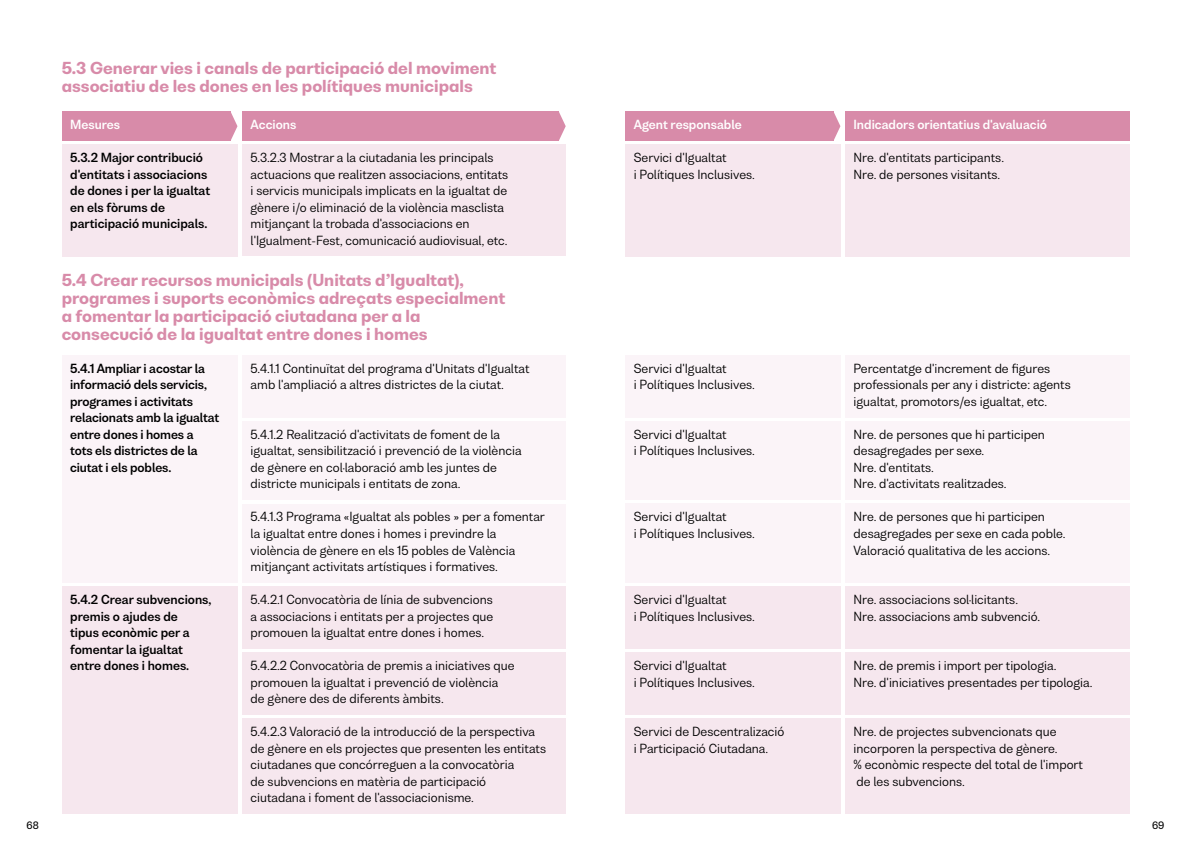
<style>
.page{position:relative;width:1191px;height:851px;background:#fff}
.page>*{position:absolute;margin:0;border:0;box-sizing:border-box;transform-origin:0 0}
.t1{font:800 15.75px/18px "Bw Nista Geometric";color:#d88ba9}
.t2{font:12px/16.5px "Bw Nista Grotesk";color:#000;scale:.96 1}
.t3{font:700 12px/16.5px "Bw Nista Grotesk";letter-spacing:-.005em;color:#000;scale:.96 1}
.t4{font:700 12px "Bw Nista Grotesk";color:#fff;scale:.96 1}
.t5{font:500 9.75px "Bw Nista Grotesk";color:#000;scale:.96 1}
</style>
<div class="page">
<svg style="left:231px;top:113px;width:6px;height:27px"></svg>
<svg style="left:559px;top:112px;width:7px;height:28px"></svg>
<div style="left:62px;top:112px;width:169px;height:29px;background:#d88ba9"></div>
<div style="left:242px;top:112px;width:317px;height:29px;background:#d88ba9"></div>
<svg style="left:833px;top:112px;width:7px;height:29px"></svg>
<div style="left:625px;top:112px;width:208px;height:29px;background:#d88ba9"></div>
<div style="left:845px;top:112px;width:284px;height:29px;background:#d88ba9"></div>
<div style="left:625px;top:144px;width:215px;height:46px;background:#f6e7ee"></div>
<div style="left:625px;top:177px;width:215px;height:29px;background:#f6e7ee"></div>
<div style="left:625px;top:194px;width:215px;height:29px;background:#f6e7ee"></div>
<div style="left:625px;top:210px;width:215px;height:29px;background:#f6e7ee"></div>
<div style="left:625px;top:227px;width:215px;height:29px;background:#f6e7ee"></div>
<div style="left:845px;top:144px;width:284px;height:29px;background:#f6e7ee"></div>
<div style="left:845px;top:161px;width:284px;height:29px;background:#f6e7ee"></div>
<div style="left:845px;top:177px;width:284px;height:29px;background:#f6e7ee"></div>
<div style="left:845px;top:194px;width:284px;height:29px;background:#f6e7ee"></div>
<div style="left:845px;top:210px;width:284px;height:29px;background:#f6e7ee"></div>
<div style="left:845px;top:227px;width:284px;height:29px;background:#f6e7ee"></div>
<div style="left:62px;top:144px;width:175px;height:95px;background:#f6e7ee"></div>
<div style="left:62px;top:227px;width:175px;height:29px;background:#f6e7ee"></div>
<div style="left:242px;top:144px;width:324px;height:112px;background:#f6e7ee"></div>
<div style="left:625px;top:355px;width:215px;height:45px;background:#fbf4f8"></div>
<div style="left:625px;top:388px;width:215px;height:29px;background:#fbf4f8"></div>
<div style="left:625px;top:421px;width:215px;height:45px;background:#fbf4f8"></div>
<div style="left:625px;top:454px;width:215px;height:29px;background:#fbf4f8"></div>
<div style="left:625px;top:470px;width:215px;height:29px;background:#fbf4f8"></div>
<div style="left:625px;top:503px;width:215px;height:46px;background:#fbf4f8"></div>
<div style="left:625px;top:536px;width:215px;height:29px;background:#fbf4f8"></div>
<div style="left:625px;top:553px;width:215px;height:29px;background:#fbf4f8"></div>
<div style="left:625px;top:586px;width:215px;height:45px;background:#f6e7ee"></div>
<div style="left:625px;top:619px;width:215px;height:29px;background:#f6e7ee"></div>
<div style="left:625px;top:652px;width:215px;height:45px;background:#f6e7ee"></div>
<div style="left:625px;top:685px;width:215px;height:29px;background:#f6e7ee"></div>
<div style="left:625px;top:718px;width:215px;height:45px;background:#f6e7ee"></div>
<div style="left:625px;top:751px;width:215px;height:29px;background:#f6e7ee"></div>
<div style="left:625px;top:767px;width:215px;height:29px;background:#f6e7ee"></div>
<div style="left:625px;top:784px;width:215px;height:29px;background:#f6e7ee"></div>
<div style="left:845px;top:355px;width:284px;height:62px;background:#fbf4f8"></div>
<div style="left:845px;top:421px;width:284px;height:45px;background:#fbf4f8"></div>
<div style="left:845px;top:454px;width:284px;height:29px;background:#fbf4f8"></div>
<div style="left:845px;top:470px;width:284px;height:29px;background:#fbf4f8"></div>
<div style="left:845px;top:503px;width:284px;height:62px;background:#fbf4f8"></div>
<div style="left:845px;top:553px;width:284px;height:29px;background:#fbf4f8"></div>
<div style="left:845px;top:586px;width:284px;height:29px;background:#f6e7ee"></div>
<div style="left:845px;top:602px;width:284px;height:29px;background:#f6e7ee"></div>
<div style="left:845px;top:619px;width:284px;height:29px;background:#f6e7ee"></div>
<div style="left:845px;top:652px;width:284px;height:29px;background:#f6e7ee"></div>
<div style="left:845px;top:668px;width:284px;height:29px;background:#f6e7ee"></div>
<div style="left:845px;top:685px;width:284px;height:29px;background:#f6e7ee"></div>
<div style="left:845px;top:718px;width:284px;height:45px;background:#f6e7ee"></div>
<div style="left:845px;top:751px;width:284px;height:29px;background:#f6e7ee"></div>
<div style="left:845px;top:767px;width:284px;height:29px;background:#f6e7ee"></div>
<div style="left:845px;top:784px;width:284px;height:29px;background:#f6e7ee"></div>
<div style="left:62px;top:355px;width:175px;height:128px;background:#fbf4f8"></div>
<div style="left:62px;top:470px;width:175px;height:29px;background:#fbf4f8"></div>
<div style="left:62px;top:487px;width:175px;height:29px;background:#fbf4f8"></div>
<div style="left:62px;top:503px;width:175px;height:29px;background:#fbf4f8"></div>
<div style="left:62px;top:520px;width:175px;height:29px;background:#fbf4f8"></div>
<div style="left:62px;top:536px;width:175px;height:29px;background:#fbf4f8"></div>
<div style="left:62px;top:553px;width:175px;height:29px;background:#fbf4f8"></div>
<div style="left:62px;top:586px;width:175px;height:95px;background:#f6e7ee"></div>
<div style="left:62px;top:668px;width:175px;height:29px;background:#f6e7ee"></div>
<div style="left:62px;top:685px;width:175px;height:29px;background:#f6e7ee"></div>
<div style="left:62px;top:701px;width:175px;height:29px;background:#f6e7ee"></div>
<div style="left:62px;top:718px;width:175px;height:29px;background:#f6e7ee"></div>
<div style="left:62px;top:734px;width:175px;height:29px;background:#f6e7ee"></div>
<div style="left:62px;top:751px;width:175px;height:29px;background:#f6e7ee"></div>
<div style="left:62px;top:767px;width:175px;height:29px;background:#f6e7ee"></div>
<div style="left:62px;top:784px;width:175px;height:29px;background:#f6e7ee"></div>
<div style="left:242px;top:355px;width:324px;height:45px;background:#fbf4f8"></div>
<div style="left:242px;top:388px;width:324px;height:29px;background:#fbf4f8"></div>
<div style="left:242px;top:421px;width:324px;height:78px;background:#fbf4f8"></div>
<div style="left:242px;top:503px;width:324px;height:79px;background:#fbf4f8"></div>
<div style="left:242px;top:586px;width:324px;height:62px;background:#f6e7ee"></div>
<div style="left:242px;top:652px;width:324px;height:62px;background:#f6e7ee"></div>
<div style="left:242px;top:718px;width:324px;height:95px;background:#f6e7ee"></div>
<h1 class="t1" style="left:62px;top:59px;width:436px">5.3 Generar vies i canals de participació del moviment associatiu de les dones en les polítiques municipals</h1>
<p class="t4" style="left:70px;top:117px;width:54px">Mesures</p>
<p class="t4" style="left:251px;top:117px;width:49px">Accions</p>
<p class="t4" style="left:634px;top:117px;width:114px">Agent responsable</p>
<p class="t4" style="left:853px;top:117px;width:203px">Indicadors orientatius d'avaluació</p>
<p class="t2" style="left:634px;top:149px;width:128px">Servici d'Igualtat<br>i Polítiques Inclusives.</p>
<p class="t2" style="left:853px;top:149px;width:158px">Nre. d'entitats participants.<br>Nre. de persones visitants.</p>
<p class="t3" style="left:70px;top:149px;width:147px">5.3.2 Major contribució d'entitats i associacions de dones i per la igualtat en els fòrums de participació municipals.</p>
<p class="t2" style="left:251px;top:149px;width:270px">5.3.2.3 Mostrar a la ciutadania les principals actuacions que realitzen associacions, entitats i servicis municipals implicats en la igualtat de gènere i/o eliminació de la violència masclista mitjançant la trobada d'associacions en l'Igualment-Fest, comunicació audiovisual, etc.</p>
<h1 class="t1" style="left:62px;top:270px;width:445px">5.4 Crear recursos municipals (Unitats d’Igualtat), programes i suports econòmics adreçats especialment a fomentar la participació ciutadana per a la consecució de la igualtat entre dones i homes</h1>
<p class="t2" style="left:251px;top:360px;width:292px">5.4.1.1 Continuïtat del programa d'Unitats d'Igualtat amb l'ampliació a altres districtes de la ciutat.</p>
<p class="t2" style="left:251px;top:426px;width:284px">5.4.1.2 Realització d'activitats de foment de la igualtat, sensibilització i prevenció de la violència de gènere en col·laboració amb les juntes de districte municipals i entitats de zona.</p>
<p class="t2" style="left:251px;top:508px;width:308px">5.4.1.3 Programa «Igualtat als pobles » per a fomentar la igualtat entre dones i homes i previndre la violència de gènere en els 15 pobles de València mitjançant activitats artístiques i formatives.</p>
<p class="t2" style="left:251px;top:591px;width:254px;text-align:justify">5.4.2.1 Convocatòria de línia de subvencions a associacions i entitats per a projectes que promouen la igualtat entre dones i homes.</p>
<p class="t2" style="left:251px;top:657px;width:276px">5.4.2.2 Convocatòria de premis a iniciatives que promouen la igualtat i prevenció de violència de gènere des de diferents àmbits.</p>
<p class="t2" style="left:251px;top:723px;width:309px">5.4.2.3 Valoració de la introducció de la perspectiva de gènere en els projectes que presenten les entitats ciutadanes que concórreguen a la convocatòria<br>de subvencions en matèria de participació<br>ciutadana i foment de l'associacionisme.</p>
<p class="t3" style="left:70px;top:360px;width:157px">5.4.1 Ampliar i acostar la informació dels servicis, programes i activitats relacionats amb la igualtat entre dones i homes a<br>tots els districtes de la ciutat i els pobles.</p>
<p class="t3" style="left:70px;top:591px;width:149px">5.4.2 Crear subvencions, premis o ajudes de<br>tipus econòmic per a fomentar la igualtat entre dones i homes.</p>
<p class="t2" style="left:634px;top:360px;width:128px">Servici d'Igualtat<br>i Polítiques Inclusives.</p>
<p class="t2" style="left:634px;top:426px;width:128px">Servici d'Igualtat<br>i Polítiques Inclusives.</p>
<p class="t2" style="left:634px;top:508px;width:128px">Servici d'Igualtat<br>i Polítiques Inclusives.</p>
<p class="t2" style="left:634px;top:591px;width:128px">Servici d'Igualtat<br>i Polítiques Inclusives.</p>
<p class="t2" style="left:634px;top:657px;width:128px">Servici d'Igualtat<br>i Polítiques Inclusives.</p>
<p class="t2" style="left:634px;top:723px;width:158px">Servici de Descentralizació i Participació Ciutadana.</p>
<p class="t2" style="left:853px;top:360px;width:228px">Percentatge d'increment de figures professionals per any i districte: agents igualtat, promotors/es igualtat, etc.</p>
<p class="t2" style="left:853px;top:426px;width:201px">Nre. de persones que hi participen desagregades per sexe.<br>Nre. d'entitats.<br>Nre. d'activitats realitzades.</p>
<p class="t2" style="left:853px;top:508px;width:222px">Nre. de persones que hi participen desagregades per sexe en cada poble.<br>Valoració qualitativa de les accions.</p>
<p class="t2" style="left:853px;top:591px;width:196px">Nre. associacions sol·licitants.<br>Nre. associacions amb subvenció.</p>
<p class="t2" style="left:853px;top:657px;width:250px">Nre. de premis i import per tipologia.<br>Nre. d'iniciatives presentades per tipologia.</p>
<p class="t2" style="left:853px;top:723px;width:240px">Nre. de projectes subvencionats que incorporen la perspectiva de gènere.<br>% econòmic respecte del total de l'import de les subvencions.</p>
<p class="t5" style="left:27px;top:818px;width:14px">68</p>
<p class="t5" style="left:1152px;top:818px;width:14px">69</p>
</div>
